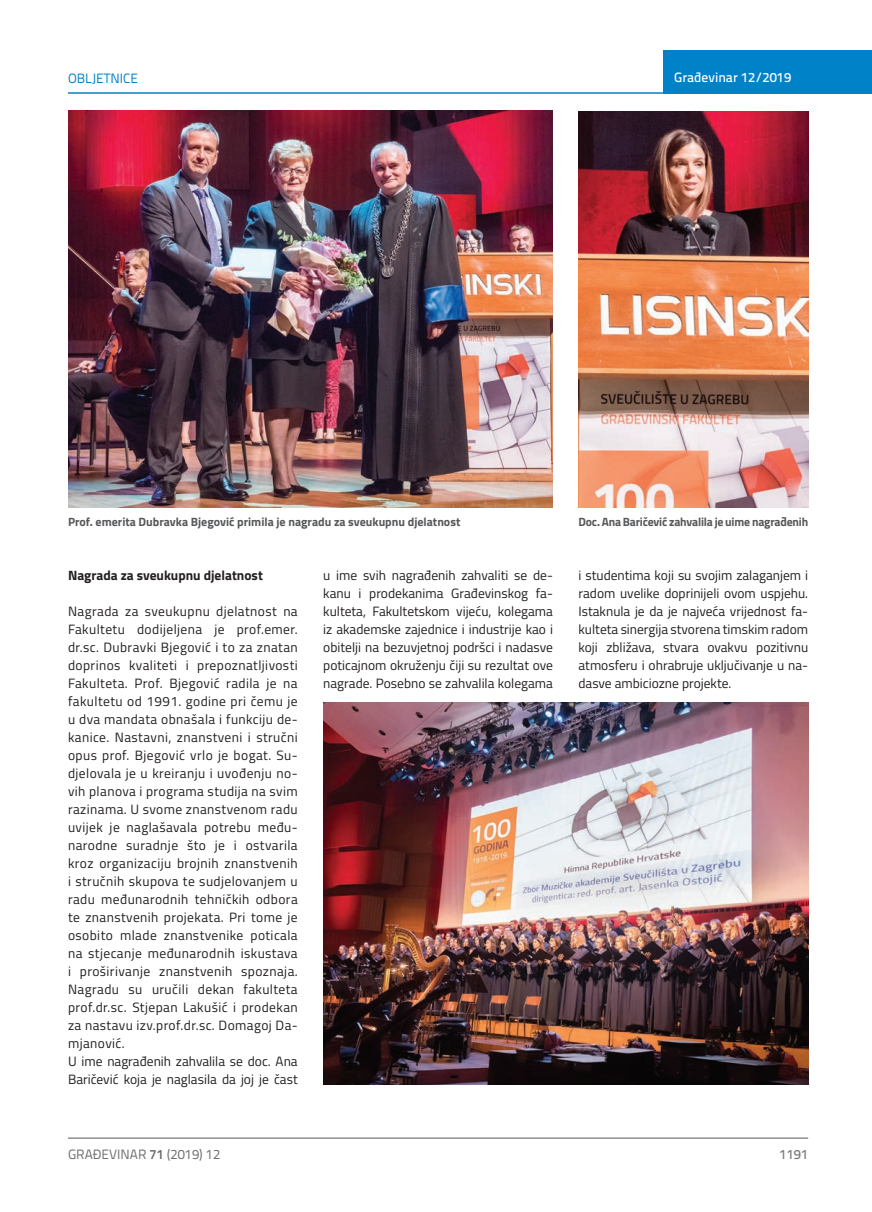
<style>
.page{position:relative;width:872px;height:1212px;background:#fff}
.page>*{position:absolute;margin:0;border:0;box-sizing:border-box;transform-origin:0 0}
.t1{font:13.5px/18px "Titillium";letter-spacing:.03em;color:#231f20;text-align:justify}
.t2{font:700 13.5px "Titillium";color:#231f20}
.t3{font:13.5px "Titillium Text 22 L";color:#6c6d70}
.t4{font:500 13.5px "Titillium Text 22 L";color:#fff}
.t5{font:13.5px "Titillium Text 22 L";color:#0082c8}
.t6{font:500 13.5px "Titillium Text 22 L";color:#787a7d}
.t7{font:700 12px "Titillium";color:#57585a}
.s1{font-weight:700}
</style>
<div class="page">
<div style="left:663px;top:50px;width:209px;height:44px;background:#0082c8"></div>
<hr style="left:68px;top:92px;width:804px;height:2px;background:#0082c8">
<hr style="left:68px;top:1138px;width:740px;height:1px;background:#57585a">
<img style="left:68px;top:111px;width:485px;height:397px">
<img style="left:578px;top:112px;width:230px;height:396px">
<img style="left:323px;top:703px;width:485px;height:381px">
<p class="t5" style="left:68px;top:68px;width:72px">OBLJETNICE</p>
<p class="t4" style="left:674px;top:67px;width:118px">Građevinar 12/2019</p>
<p class="t7" style="left:68px;top:512px;width:394px">Prof. emerita Dubravka Bjegović primila je nagradu za sveukupnu djelatnost</p>
<p class="t7" style="left:578px;top:512px;width:231px">Doc. Ana Baričević zahvalila je uime nagrađenih</p>
<p class="t2" style="left:68px;top:565px;width:196px">Nagrada za sveukupnu djelatnost</p>
<p class="t1" style="left:68px;top:602px;width:231px;text-align:left">Nagrada za sveukupnu djelatnost na Fakultetu dodijeljena je prof.emer. dr.sc. Dubravki Bjegović i to za znatan doprinos kvaliteti i prepoznatljivosti Fakulteta. Prof. Bjegović radila je na fakultetu od 1991. godine pri čemu je u dva mandata obnašala i funkciju de&shy;kanice. Nastavni, znanstveni i stručni opus prof. Bjegović vrlo je bogat. Su&shy;djelovala je u kreiranju i uvođenju no&shy;vih planova i programa studija na svim razinama. U svome znanstvenom radu uvijek je naglašavala potrebu među&shy;narodne suradnje što je i ostvarila kroz organizaciju brojnih znanstvenih i stručnih skupova te sudjelovanjem u radu međunarodnih tehničkih odbora te znanstvenih projekata. Pri tome je osobito mlade znanstvenike poticala na stjecanje međunarodnih iskustava i proširivanje znanstvenih spoznaja.<br>Nagradu su uručili dekan fakulteta prof.dr.sc. Stjepan Lakušić i prodekan za nastavu izv.prof.dr.sc. Domagoj Da&shy;mjanović.<br>U ime nagrađenih zahvalila se doc. Ana Baričević koja je naglasila da joj je čast</p>
<p class="t1" style="left:323px;top:565px;width:231px">u ime svih nagrađenih zahvaliti se de&shy;kanu i prodekanima Građevinskog fa&shy;kulteta, Fakultetskom vijeću, kolegama iz akademske zajednice i industrije kao i obitelji na bezuvjetnoj podršci i nadasve poticajnom okruženju čiji su rezultat ove nagrade. Posebno se zahvalila kolegama</p>
<p class="t1" style="left:578px;top:565px;width:231px">i studentima koji su svojim zalaganjem i radom uvelike doprinijeli ovom uspjehu.<br>Istaknula je da je najveća vrijednost fa&shy;kulteta sinergija stvorena timskim radom koji zbližava, stvara ovakvu pozitivnu atmosferu i ohrabruje uključivanje u na&shy;dasve ambiciozne projekte.</p>
<p class="t3" style="left:68px;top:1144px;width:154px">GRAĐEVINAR <span class="s1">71</span> (2019) 12</p>
<p class="t6" style="left:779px;top:1144px;width:30px">1191</p>
</div>
